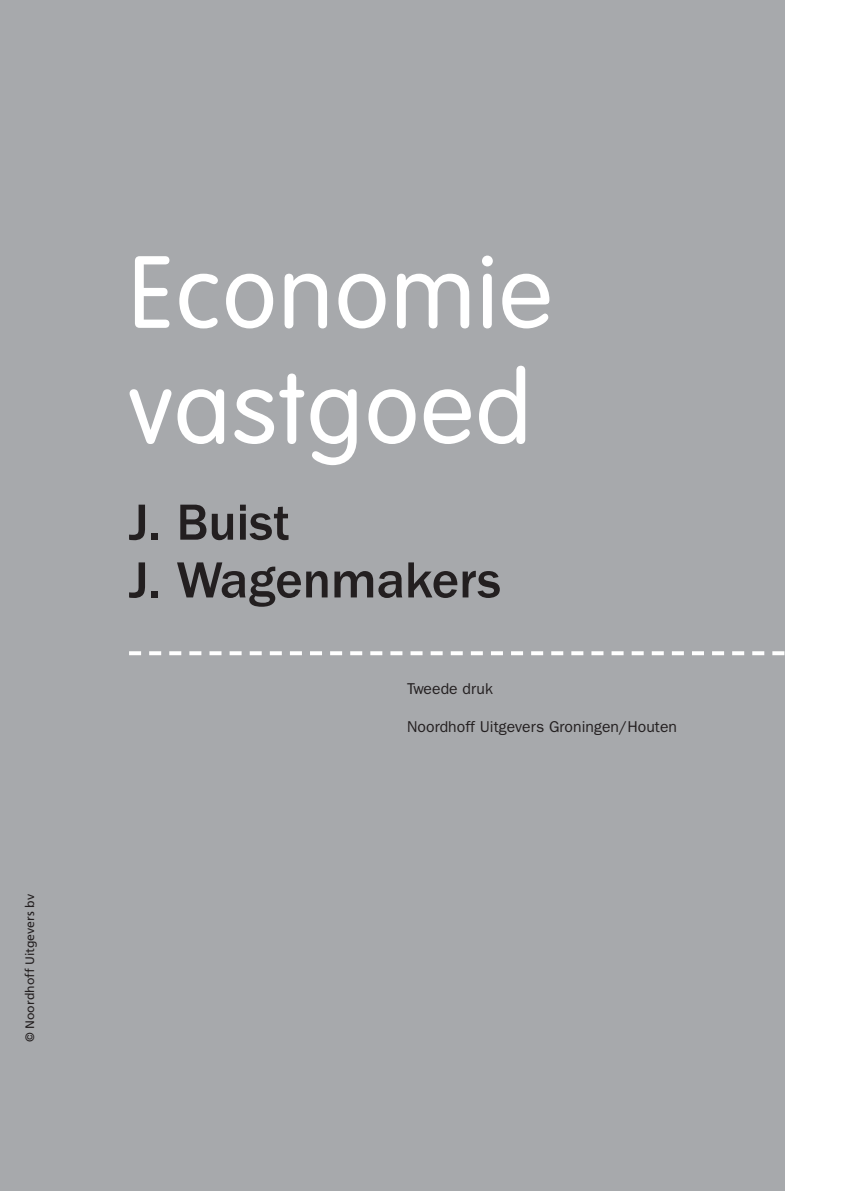
<style>
.page{position:relative;width:844px;height:1191px;background:#fff}
.page>*{position:absolute;margin:0;border:0;box-sizing:border-box;transform-origin:0 0}
.t1{font:300 100.62px/115.5px "VAG Rounded Std";letter-spacing:.02em;color:#fff}
.t2{font:500 52.5px/57.8px "ITC Franklin Gothic Std";color:#231f20}
.t3{font:15.75px "ITC Franklin Gothic Std";letter-spacing:.005em;color:#231f20}
.t4{font:12.25px "Frutiger LT Std";color:#231f20}
</style>
<div class="page">
<div style="left:0;top:0;width:784px;height:1191px;background:#a7a9ac"></div>
<svg style="left:129px;top:651px;width:655px;height:4px"></svg>
<p class="t4" style="left:24px;top:1042px;width:149px;rotate:-90deg">© Noordhoff Uitgevers bv</p>
<h1 class="t1" style="left:129px;top:241px;width:424px">Economie vastgoed</h1>
<h2 class="t2" style="left:129px;top:498px;width:373px">J. Buist<br>J. Wagenmakers</h2>
<p class="t3" style="left:407px;top:682px;width:87px">Tweede druk</p>
<p class="t3" style="left:407px;top:721px;width:271px">Noordhoff Uitgevers Groningen/Houten</p>
</div>
